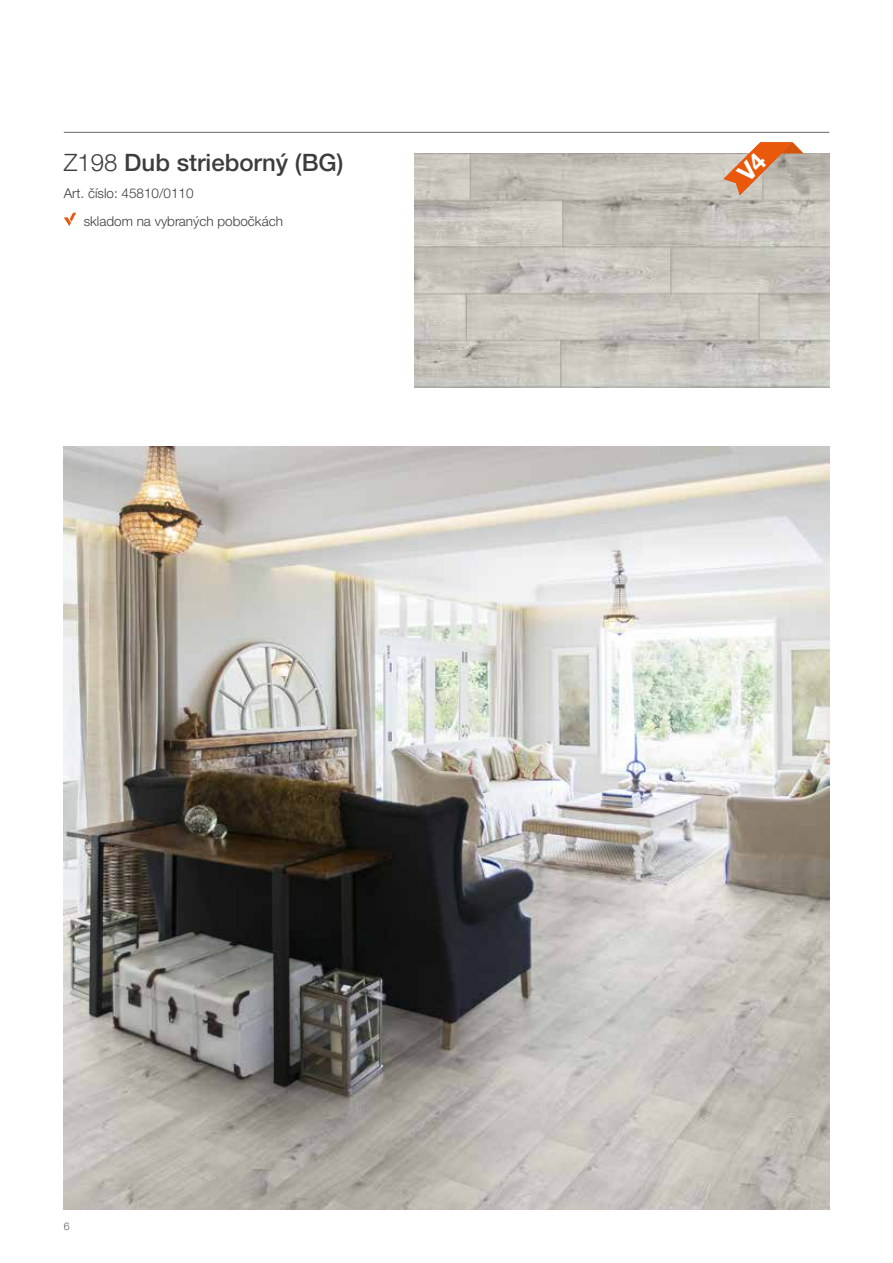
<style>
.page{position:relative;width:893px;height:1263px;background:#fff}
.page>*{position:absolute;margin:0;border:0;box-sizing:border-box;transform-origin:0 0}
.t1{font:500 24px "Helvetica Neue LTW1 G";color:#3c3c3b}
.t2{font:300 13.5px/27.8px "Helvetica Neue LTW1 G";color:#3c3c3b}
.t3{font:300 10.5px "Helvetica Neue LTW1 G";color:#5f5e5e}
.s1{font-weight:300}
</style>
<div class="page">
<hr style="left:64px;top:132px;width:765px;height:1px;background:#706f6f">
<img style="left:64px;top:446px;width:765px;height:764px">
<img style="left:414px;top:153px;width:415px;height:234px">
<svg style="left:64px;top:213px;width:12px;height:13px"></svg>
<svg style="left:724px;top:142px;width:80px;height:53px"></svg>
<h1 class="t1" style="left:64px;top:148px;width:281px"><span class="s1">Z198</span> Dub strieborný (BG)</h1>
<p class="t2" style="left:84px;top:180px;width:201px;text-indent:-20px">Art. číslo: 45810/0110<br>skladom na vybraných pobočkách</p>
<p class="t3" style="left:64px;top:1220px;width:7px">6</p>
</div>
